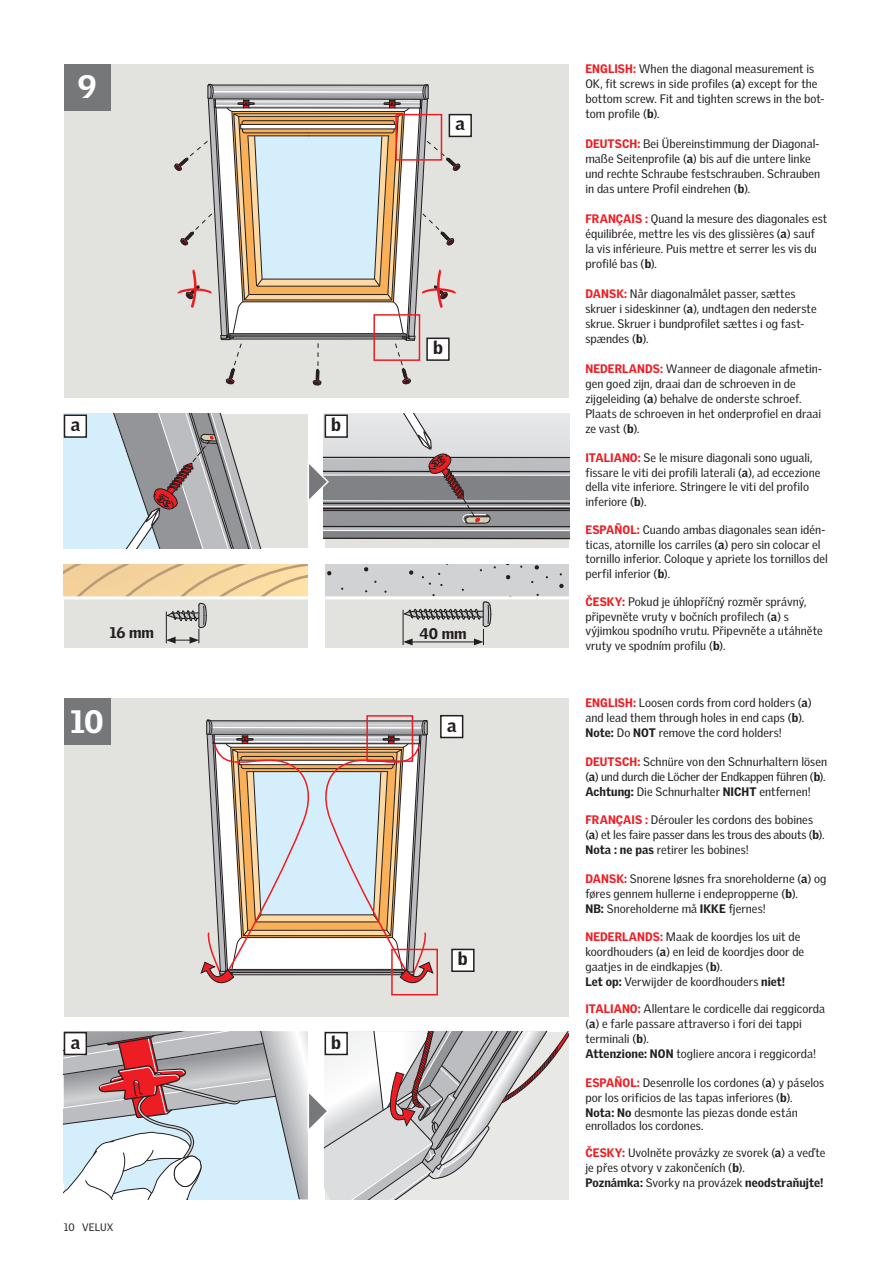
<style>
.page{position:relative;width:893px;height:1263px;background:#fff}
.page>*{position:absolute;margin:0;border:0;box-sizing:border-box;transform-origin:0 0}
.t1{font:900 31.5px "Velux Gothic";color:#fff}
.t2{font:900 18px "Velux Gothic";color:#231f20}
.t3{font:900 15px "Velux Gothic";color:#231f20}
.t4{font:12px/15px "Velux Gothic";letter-spacing:.005em;color:#231f20}
.t5{font:10.5px "Velux Gothic";letter-spacing:.005em;color:#231f20}
.s1{font-weight:900;color:#ee1d23}
.s2{font-weight:900}
</style>
<div class="page">
<div style="left:64px;top:698px;width:504px;height:318px;background:#e2e2de"></div>
<svg style="left:200px;top:719px;width:234px;height:265px;background:#cec7be"></svg>
<div style="left:391px;top:949px;width:47px;height:46px;border:2px solid #ee1d23"></div>
<div style="left:366px;top:715px;width:47px;height:47px;border:2px solid #ee1d23"></div>
<div style="left:325px;top:414px;width:243px;height:134px;background:#e2e2de"></div>
<div style="left:64px;top:414px;width:244px;height:134px;background:#e2e2de"></div>
<svg style="left:64px;top:413px;width:197px;height:135px;background:#b7bec3"></svg>
<div style="left:64px;top:64px;width:504px;height:333px;background:#e2e2de"></div>
<svg style="left:174px;top:83px;width:286px;height:302px"></svg>
<div style="left:395px;top:114px;width:47px;height:47px;border:2px solid #ee1d23"></div>
<div style="left:373px;top:314px;width:47px;height:47px;border:2px solid #ee1d23"></div>
<div style="left:64px;top:598px;width:244px;height:50px;background:#e2e2de"></div>
<div style="left:64px;top:64px;width:47px;height:47px;background:#767778"></div>
<div style="left:64px;top:698px;width:47px;height:47px;background:#767778"></div>
<div style="left:325px;top:598px;width:244px;height:50px;background:#e2e2de"></div>
<div style="left:427px;top:338px;width:22px;height:22px;background:#fff"></div>
<div style="left:426px;top:338px;width:24px;height:23px;border:2px solid #231f20"></div>
<div style="left:449px;top:115px;width:22px;height:21px;background:#fff"></div>
<div style="left:449px;top:114px;width:23px;height:23px;border:2px solid #231f20"></div>
<div style="left:64px;top:415px;width:22px;height:22px;background:#fff"></div>
<div style="left:64px;top:414px;width:23px;height:24px;border:2px solid #231f20"></div>
<svg style="left:307px;top:413px;width:262px;height:127px"></svg>
<div style="left:452px;top:949px;width:22px;height:22px;background:#fff"></div>
<div style="left:451px;top:949px;width:23px;height:23px;border:2px solid #231f20"></div>
<div style="left:441px;top:716px;width:22px;height:21px;background:#fff"></div>
<div style="left:440px;top:715px;width:23px;height:23px;border:2px solid #231f20"></div>
<svg style="left:64px;top:1032px;width:504px;height:167px"></svg>
<svg style="left:325px;top:565px;width:244px;height:80px"></svg>
<svg style="left:64px;top:565px;width:244px;height:78px"></svg>
<h1 class="t1" style="left:78px;top:69px;width:20px">9</h1>
<h2 class="t2" style="left:71px;top:414px;width:11px">a</h2>
<h2 class="t2" style="left:331px;top:414px;width:11px">b</h2>
<h2 class="t2" style="left:455px;top:114px;width:11px">a</h2>
<h2 class="t2" style="left:433px;top:337px;width:11px">b</h2>
<p class="t3" style="left:110px;top:624px;width:46px">16 mm</p>
<p class="t3" style="left:419px;top:625px;width:49px">40 mm</p>
<h1 class="t1" style="left:70px;top:703px;width:35px">10</h1>
<h2 class="t2" style="left:71px;top:1032px;width:11px">a</h2>
<h2 class="t2" style="left:331px;top:1032px;width:11px">b</h2>
<p class="t5" style="left:64px;top:1221px;width:51px">10 VELUX</p>
<h2 class="t2" style="left:447px;top:715px;width:11px">a</h2>
<h2 class="t2" style="left:458px;top:948px;width:11px">b</h2>
<p class="t4" style="left:585px;top:61px;width:240px"><span class="s1">ENGLISH:</span> When the diagonal measurement is OK, fit screws in side profiles (<span class="s2">a</span>) except for the bottom screw. Fit and tighten screws in the bot&shy;tom profile (<span class="s2">b</span>).</p>
<p class="t4" style="left:585px;top:136px;width:236px"><span class="s1">DEUTSCH:</span> Bei Übereinstimmung der Diagonal&shy;maße Seitenprofile (<span class="s2">a</span>) bis auf die untere linke und rechte Schraube festschrauben. Schrauben in das untere Profil eindrehen (<span class="s2">b</span>).</p>
<p class="t4" style="left:585px;top:211px;width:243px"><span class="s1">FRANÇAIS :</span> Quand la mesure des diagonales est équilibrée, mettre les vis des glissières (<span class="s2">a</span>) sauf<br>la vis inférieure. Puis mettre et serrer les vis du profilé bas (<span class="s2">b</span>).</p>
<p class="t4" style="left:585px;top:286px;width:233px"><span class="s1">DANSK:</span> Når diagonalmålet passer, sættes skruer i sideskinner (<span class="s2">a</span>), undtagen den nederste skrue. Skruer i bundprofilet sættes i og fast&shy;spændes (<span class="s2">b</span>).</p>
<p class="t4" style="left:585px;top:361px;width:238px"><span class="s1">NEDERLANDS:</span> Wanneer de diagonale afmetin&shy;gen goed zijn, draai dan de schroeven in de zijgeleiding (<span class="s2">a</span>) behalve de onderste schroef.<br>Plaats de schroeven in het onderprofiel en draai ze vast (<span class="s2">b</span>).</p>
<p class="t4" style="left:585px;top:450px;width:237px"><span class="s1">ITALIANO:</span> Se le misure diagonali sono uguali, fissare le viti dei profili laterali (<span class="s2">a</span>), ad eccezione della vite inferiore. Stringere le viti del profilo inferiore (<span class="s2">b</span>).</p>
<p class="t4" style="left:585px;top:522px;width:244px"><span class="s1">ESPAÑOL:</span> Cuando ambas diagonales sean idén&shy;ticas, atornille los carriles (<span class="s2">a</span>) pero sin colocar el tornillo inferior. Coloque y apriete los tornillos del perfil inferior (<span class="s2">b</span>).</p>
<p class="t4" style="left:585px;top:594px;width:239px"><span class="s1">ČESKY:</span> Pokud je úhlopříčný rozměr správný, připevněte vruty v bočních profilech (<span class="s2">a</span>) s výjimkou spodního vrutu. Připevněte a utáhněte vruty ve spodním profilu (<span class="s2">b</span>).</p>
<p class="t4" style="left:585px;top:695px;width:228px"><span class="s1">ENGLISH:</span> Loosen cords from cord holders (<span class="s2">a</span>) and lead them through holes in end caps (<span class="s2">b</span>).<br><span class="s2">Note:</span> Do <span class="s2">NOT</span> remove the cord holders!</p>
<p class="t4" style="left:585px;top:754px;width:243px"><span class="s1">DEUTSCH:</span> Schnüre von den Schnurhaltern lösen (<span class="s2">a</span>) und durch die Löcher der Endkappen führen (<span class="s2">b</span>).<br><span class="s2">Achtung:</span> Die Schnurhalter <span class="s2">NICHT</span> entfernen!</p>
<p class="t4" style="left:585px;top:812px;width:241px"><span class="s1">FRANÇAIS :</span> Dérouler les cordons des bobines (<span class="s2">a</span>) et les faire passer dans les trous des abouts (<span class="s2">b</span>).<br><span class="s2">Nota : ne pas</span> retirer les bobines!</p>
<p class="t4" style="left:585px;top:871px;width:243px"><span class="s1">DANSK:</span> Snorene løsnes fra snoreholderne (<span class="s2">a</span>) og føres gennem hullerne i endepropperne (<span class="s2">b</span>).<br><span class="s2">NB:</span> Snoreholderne må <span class="s2">IKKE</span> fjernes!</p>
<p class="t4" style="left:585px;top:929px;width:220px"><span class="s1">NEDERLANDS:</span> Maak de koordjes los uit de koordhouders (<span class="s2">a</span>) en leid de koordjes door de gaatjes in de eindkapjes (<span class="s2">b</span>).<br><span class="s2">Let op:</span> Verwijder de koordhouders <span class="s2">niet!</span></p>
<p class="t4" style="left:585px;top:1001px;width:241px"><span class="s1">ITALIANO:</span> Allentare le cordicelle dai reggicorda (<span class="s2">a</span>) e farle passare attraverso i fori dei tappi terminali (<span class="s2">b</span>).<br><span class="s2">Attenzione: NON</span> togliere ancora i reggicorda!</p>
<p class="t4" style="left:585px;top:1074px;width:240px"><span class="s1">ESPAÑOL:</span> Desenrolle los cordones (<span class="s2">a</span>) y páselos por los orificios de las tapas inferiores (<span class="s2">b</span>).<br><span class="s2">Nota: No</span> desmonte las piezas donde están</p>
<p class="t4" style="left:585px;top:1118px;width:120px">enrollados los cordones.</p>
<p class="t4" style="left:585px;top:1145px;width:242px"><span class="s1">ČESKY:</span> Uvolněte provázky ze svorek (<span class="s2">a</span>) a veďte je přes otvory v zakončeních (<span class="s2">b</span>).<br><span class="s2">Poznámka:</span> Svorky na provázek <span class="s2">neodstraňujte!</span></p>
</div>
